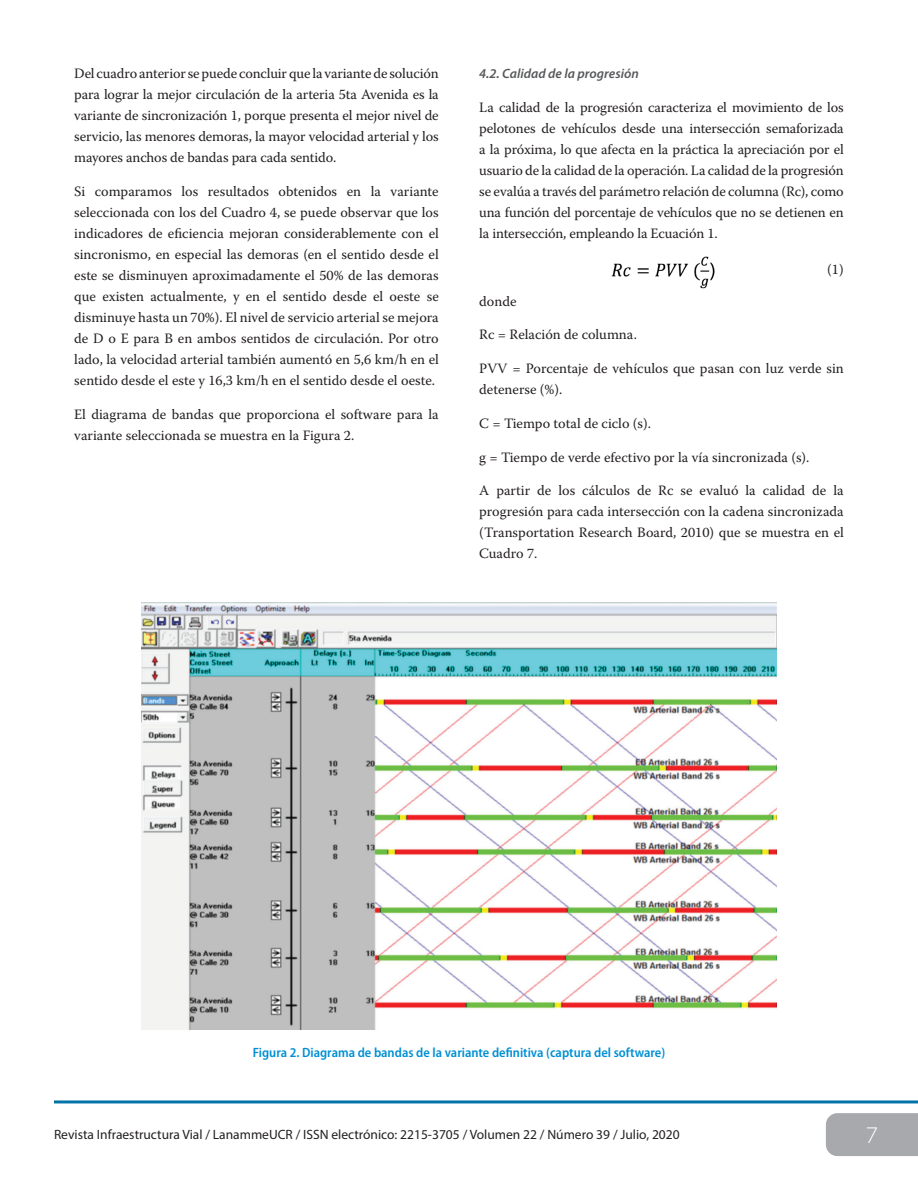
<style>
.page{position:relative;width:918px;height:1188px;background:#fff}
.page>*{position:absolute;margin:0;border:0;box-sizing:border-box;transform-origin:0 0}
.t1{font:300 semi-expanded 24px "Myriad Pro";color:#fff}
.t2{font:14.25px/21px "Warnock Pro";color:#231f20;text-align:justify}
.t3{font:13.5px "Myriad Pro";color:#231f20}
.t4{font:600 semi-condensed 13.5px "Myriad Pro";color:#008fd5}
.t5{font:italic 600 13.5px "Myriad Pro";color:#57585a}
</style>
<div class="page">
<div style="left:826px;top:1113px;width:92px;height:43px;background:#a8a9ad"></div>
<svg style="left:54px;top:1100px;width:864px;height:3px;background:#2787b4"></svg>
<img style="left:142px;top:602px;width:634px;height:428px">
<img style="left:611px;top:256px;width:104px;height:33px">
<p class="t2" style="left:74px;top:63px;width:366px">Del cuadro anterior se puede concluir que la variante de solución para lograr la mejor circulación de la arteria 5ta Avenida es la variante de sincronización 1, porque presenta el mejor nivel de servicio, las menores demoras, la mayor velocidad arterial y los mayores anchos de bandas para cada sentido.</p>
<p class="t2" style="left:74px;top:180px;width:366px">Si comparamos los resultados obtenidos en la variante seleccionada con los del Cuadro 4, se puede observar que los indicadores de eficiencia mejoran considerablemente con el sincronismo, en especial las demoras (en el sentido desde el este se disminuyen aproximadamente el 50% de las demoras que existen actualmente, y en el sentido desde el oeste se disminuye hasta un 70%). El nivel de servicio arterial se mejora de D o E para B en ambos sentidos de circulación. Por otro lado, la velocidad arterial también aumentó en 5,6 km/h en el sentido desde el este y 16,3 km/h en el sentido desde el oeste.</p>
<p class="t2" style="left:74px;top:403px;width:366px">El diagrama de bandas que proporciona el software para la variante seleccionada se muestra en la Figura 2.</p>
<p class="t5" style="left:479px;top:65px;width:161px">4.2. Calidad de la progresión</p>
<p class="t2" style="left:479px;top:97px;width:366px">La calidad de la progresión caracteriza el movimiento de los pelotones de vehículos desde una intersección semaforizada a la próxima, lo que afecta en la práctica la apreciación por el usuario de la calidad de la operación. La calidad de la progresión se evalúa a través del parámetro relación de columna (Rc), como una función del porcentaje de vehículos que no se detienen en la intersección, empleando la Ecuación 1.</p>
<p class="t2" style="left:827px;top:259px;width:18px">(1)</p>
<p class="t2" style="left:479px;top:290px;width:39px">donde</p>
<p class="t2" style="left:479px;top:324px;width:159px">Rc = Relación de columna.</p>
<p class="t2" style="left:479px;top:358px;width:366px">PVV = Porcentaje de vehículos que pasan con luz verde sin detenerse (%).</p>
<p class="t2" style="left:479px;top:412px;width:173px">C = Tiempo total de ciclo (s).</p>
<p class="t2" style="left:479px;top:446px;width:332px">g = Tiempo de verde efectivo por la vía sincronizada (s).</p>
<p class="t2" style="left:479px;top:480px;width:366px">A partir de los cálculos de Rc se evaluó la calidad de la progresión para cada intersección con la cadena sincronizada (Transportation Research Board, 2010) que se muestra en el Cuadro 7.</p>
<p class="t4" style="left:253px;top:1044px;width:414px">Figura 2. Diagrama de bandas de la variante definitiva (captura del software)</p>
<p class="t3" style="left:54px;top:1126px;width:627px">Revista Infraestructura Vial / LanammeUCR / ISSN electrónico: 2215-3705 / Volumen 22 / Número 39 / Julio, 2020</p>
<h1 class="t1" style="left:866px;top:1122px;width:14px">7</h1>
</div>
